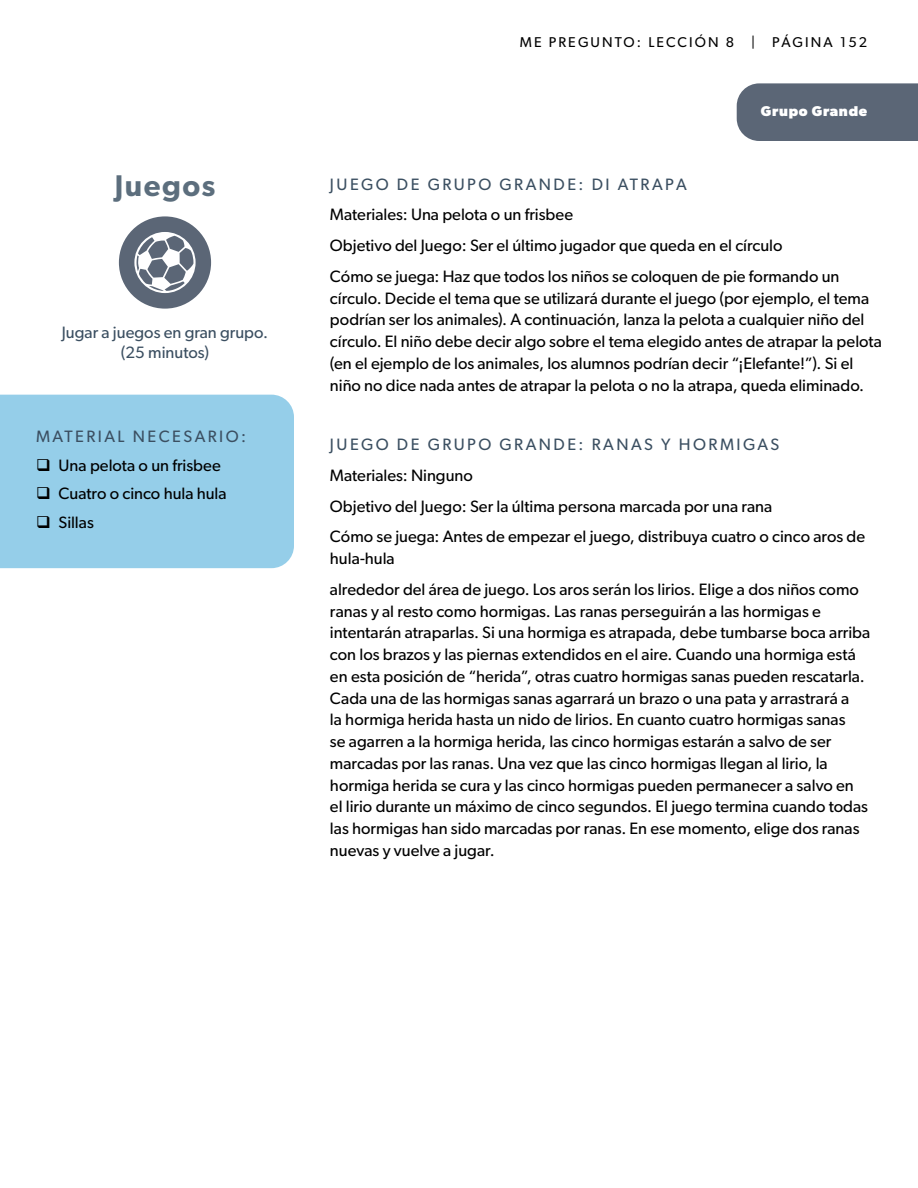
<style>
.page{position:relative;width:918px;height:1188px;background:#fff}
.page>*{position:absolute;margin:0;border:0;box-sizing:border-box;transform-origin:0 0}
.t1{font:600 30px "Gibson";letter-spacing:.05em;color:#5c6e7d}
.t2{font:16.5px/21.8px "Gibson";color:#000}
.t3{font:16.5px "Gibson";letter-spacing:.15em;color:#3b4f61}
.t4{font:16.5px/19.8px "Gibson";color:#3b4f61;text-align:center}
.t5{font:14.25px "Gibson";letter-spacing:.15em;color:#000}
.t6{font:700 14.25px "Gibson";letter-spacing:.05em;color:#fff}
</style>
<div class="page">
<div style="left:737px;top:83px;width:181px;height:58px;background:#5b6676"></div>
<div style="left:119px;top:216px;width:92px;height:93px;background:#5b6676;border-radius:50%"></div>
<svg style="left:134px;top:232px;width:62px;height:61px"></svg>
<div style="left:0;top:395px;width:294px;height:173px;background:#95cee9"></div>
<h1 class="t1" style="left:115px;top:168px;width:102px">Juegos</h1>
<p class="t4" style="left:62px;top:323px;width:208px">Jugar a juegos en gran grupo. (25 minutos)</p>
<p class="t3" style="left:36px;top:426px;width:212px">MATERIAL NECESARIO:</p>
<p class="t2" style="left:36px;top:454px;width:186px">❑ Una pelota o un frisbee</p>
<p class="t2" style="left:36px;top:483px;width:192px">❑ Cuatro o cinco hula hula</p>
<p class="t2" style="left:36px;top:511px;width:59px">❑ Sillas</p>
<p class="t5" style="left:520px;top:34px;width:349px">ME PREGUNTO: LECCIÓN 8 | PÁGINA 152</p>
<p class="t6" style="left:761px;top:103px;width:108px">Grupo Grande</p>
<p class="t3" style="left:330px;top:174px;width:358px">JUEGO DE GRUPO GRANDE: DI ATRAPA</p>
<p class="t2" style="left:330px;top:199px;width:511px;line-height:30.8px">Materiales: Una pelota o un frisbee<br>Objetivo del Juego: Ser el último jugador que queda en el círculo<br>Cómo se juega: Haz que todos los niños se coloquen de pie formando un</p>
<p class="t2" style="left:330px;top:287px;width:553px">círculo. Decide el tema que se utilizará durante el juego (por ejemplo, el tema podrían ser los animales). A continuación, lanza la pelota a cualquier niño del círculo. El niño debe decir algo sobre el tema elegido antes de atrapar la pelota (en el ejemplo de los animales, los alumnos podrían decir “¡Elefante!”). Si el niño no dice nada antes de atrapar la pelota o no la atrapa, queda eliminado.</p>
<p class="t3" style="left:330px;top:435px;width:451px">JUEGO DE GRUPO GRANDE: RANAS Y HORMIGAS</p>
<p class="t2" style="left:330px;top:460px;width:537px;line-height:30.8px">Materiales: Ninguno<br>Objetivo del Juego: Ser la última persona marcada por una rana<br>Cómo se juega: Antes de empezar el juego, distribuya cuatro o cinco aros de</p>
<p class="t2" style="left:330px;top:543px;width:530px;line-height:30.8px">hula-hula<br>alrededor del área de juego. Los aros serán los lirios. Elige a dos niños como</p>
<p class="t2" style="left:330px;top:600px;width:542px">ranas y al resto como hormigas. Las ranas perseguirán a las hormigas e intentarán atraparlas. Si una hormiga es atrapada, debe tumbarse boca arriba con los brazos y las piernas extendidos en el aire. Cuando una hormiga está en esta posición de “herida”, otras cuatro hormigas sanas pueden rescatarla.<br>Cada una de las hormigas sanas agarrará un brazo o una pata y arrastrará a<br>la hormiga herida hasta un nido de lirios. En cuanto cuatro hormigas sanas<br>se agarren a la hormiga herida, las cinco hormigas estarán a salvo de ser marcadas por las ranas. Una vez que las cinco hormigas llegan al lirio, la hormiga herida se cura y las cinco hormigas pueden permanecer a salvo en el lirio durante un máximo de cinco segundos. El juego termina cuando todas las hormigas han sido marcadas por ranas. En ese momento, elige dos ranas nuevas y vuelve a jugar.</p>
</div>
